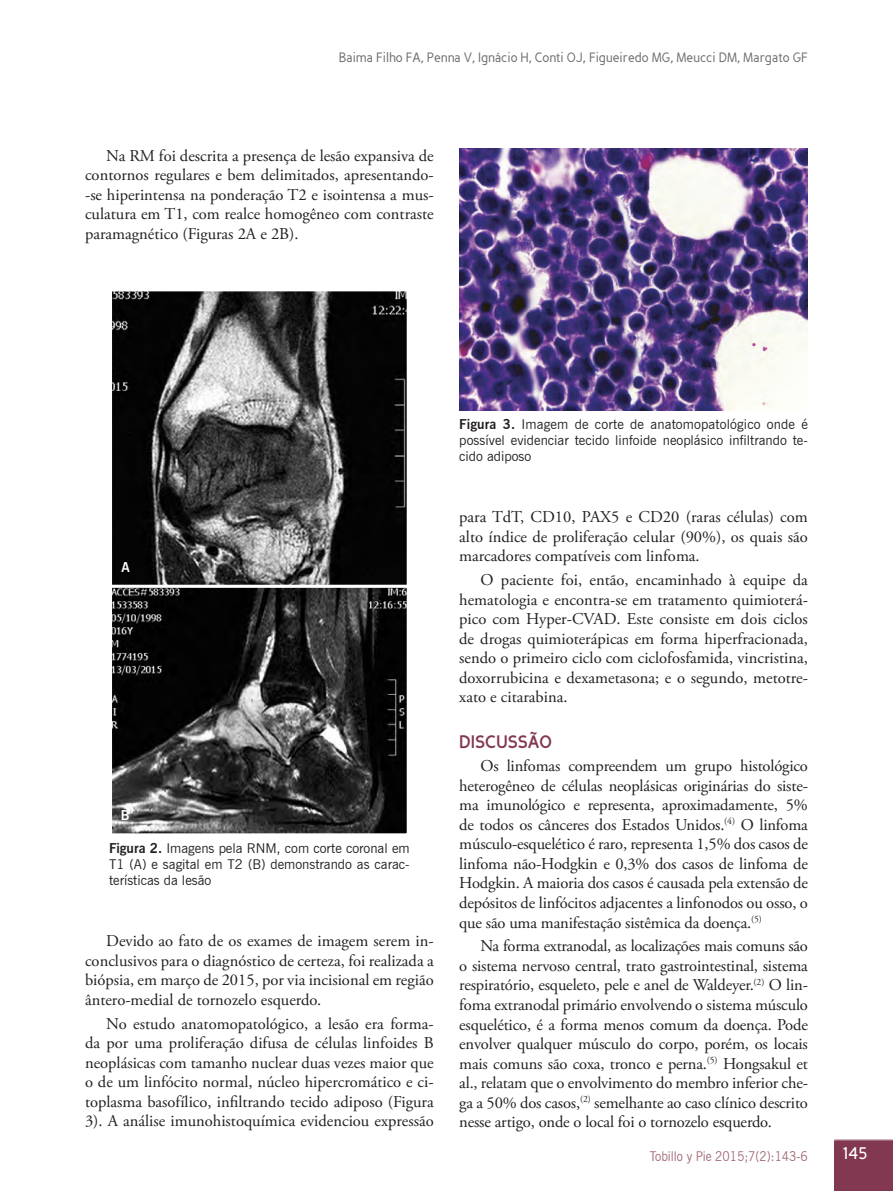
<style>
.page{position:relative;width:893px;height:1191px;background:#fff}
.page>*{position:absolute;margin:0;border:0;box-sizing:border-box;transform-origin:0 0}
.t1{font:21px "Perspective Sans";color:#fff;scale:.9 1}
.t2{font:700 18px "Perspective Sans";color:#823850;scale:.9 1}
.t3{font:16.5px/19.5px "Adobe Garamond Pro";color:#231f20;text-align:justify}
.t4{font:13.5px/15.8px "News Gothic BT";color:#231f20;text-align:justify}
.t5{font:13.5px "Perspective Sans";color:#6c6d70;scale:.9 1}
.t6{font:13.5px "News Gothic BT";color:#9f6875;scale:.9 1}
.t7{font:700 13.5px "News Gothic BT";color:#fff}
.s1{font-weight:700}
</style>
<div class="page">
<div style="left:834px;top:1141px;width:59px;height:50px;background:#823850"></div>
<hr style="left:834px;top:1139px;width:59px;height:2px;background:#9f6875">
<img style="left:113px;top:292px;width:293px;height:540px">
<div style="left:109px;top:288px;width:301px;height:300px;border:3px solid #fff"></div>
<div style="left:109px;top:585px;width:301px;height:251px;border:3px solid #fff"></div>
<img style="left:459px;top:149px;width:349px;height:261px">
<p class="t5" style="left:339px;top:49px;width:523px">Baima Filho FA, Penna V, Ignácio H, Conti OJ, Figueiredo MG, Meucci DM, Margato GF</p>
<p class="t3" style="left:85px;top:146px;width:350px;text-indent:21px">Na RM foi descrita a presença de lesão expansiva de contornos regulares e bem delimitados, apresentando--se hiperintensa na ponderação T2 e isointensa a mus&shy;culatura em T1, com realce homogêneo com contraste paramagnético (Figuras 2A e 2B).</p>
<p class="t7" style="left:121px;top:559px;width:10px">A</p>
<p class="t7" style="left:121px;top:806px;width:10px">B</p>
<p class="t4" style="left:109px;top:840px;width:302px"><span class="s1">Figura 2.</span> Imagens pela RNM, com corte coronal em T1 (A) e sagital em T2 (B) demonstrando as carac&shy;terísticas da lesão</p>
<p class="t3" style="left:85px;top:932px;width:350px;text-indent:21px">Devido ao fato de os exames de imagem serem in&shy;conclusivos para o diagnóstico de certeza, foi realizada a biópsia, em março de 2015, por via incisional em região ântero-medial de tornozelo esquerdo.</p>
<p class="t3" style="left:85px;top:1014px;width:350px;text-indent:21px">No estudo anatomopatológico, a lesão era forma&shy;da por uma proliferação difusa de células linfoides B neoplásicas com tamanho nuclear duas vezes maior que o de um linfócito normal, núcleo hipercromático e ci&shy;toplasma basofílico, infiltrando tecido adiposo (Figura 3). A análise imunohistoquímica evidenciou expressão</p>
<p class="t4" style="left:459px;top:416px;width:350px"><span class="s1">Figura 3.</span> Imagem de corte de anatomopatológico onde é possível evidenciar tecido linfoide neoplásico infiltrando te&shy;cido adiposo</p>
<p class="t3" style="left:459px;top:508px;width:350px">para TdT, CD10, PAX5 e CD20 (raras células) com alto índice de proliferação celular (90%), os quais são marcadores compatíveis com linfoma.</p>
<p class="t3" style="left:459px;top:571px;width:350px;text-indent:21px">O paciente foi, então, encaminhado à equipe da hematologia e encontra-se em tratamento quimioterá&shy;pico com Hyper-CVAD. Este consiste em dois ciclos de drogas quimioterápicas em forma hiperfracionada, sendo o primeiro ciclo com ciclofosfamida, vincristina, doxorrubicina e dexametasona; e o segundo, metotre&shy;xato e citarabina.</p>
<p class="t2" style="left:459px;top:730px;width:105px">DISCUSSÃO</p>
<p class="t3" style="left:459px;top:757px;width:350px;text-indent:21px">Os linfomas compreendem um grupo histológico heterogêneo de células neoplásicas originárias do siste&shy;ma imunológico e representa, aproximadamente, 5% de todos os cânceres dos Estados Unidos.<sup>(4)</sup> O linfoma músculo-esquelético é raro, representa 1,5% dos casos de linfoma não-Hodgkin e 0,3% dos casos de linfoma de Hodgkin. A maioria dos casos é causada pela extensão de depósitos de linfócitos adjacentes a linfonodos ou osso, o que são uma manifestação sistêmica da doença.<sup>(5)</sup></p>
<p class="t3" style="left:459px;top:937px;width:350px;text-indent:21px">Na forma extranodal, as localizações mais comuns são o sistema nervoso central, trato gastrointestinal, sistema respiratório, esqueleto, pele e anel de Waldeyer.<sup>(2)</sup> O lin&shy;foma extranodal primário envolvendo o sistema músculo esquelético, é a forma menos comum da doença. Pode envolver qualquer músculo do corpo, porém, os locais mais comuns são coxa, tronco e perna.<sup>(5)</sup> Hongsakul et al., relatam que o envolvimento do membro inferior che&shy;ga a 50% dos casos,<sup>(2)</sup> semelhante ao caso clínico descrito nesse artigo, onde o local foi o tornozelo esquerdo.</p>
<p class="t6" style="left:650px;top:1147px;width:177px">Tobillo y Pie 2015;7(2):143-6</p>
<p class="t1" style="left:843px;top:1139px;width:29px">145</p>
</div>
